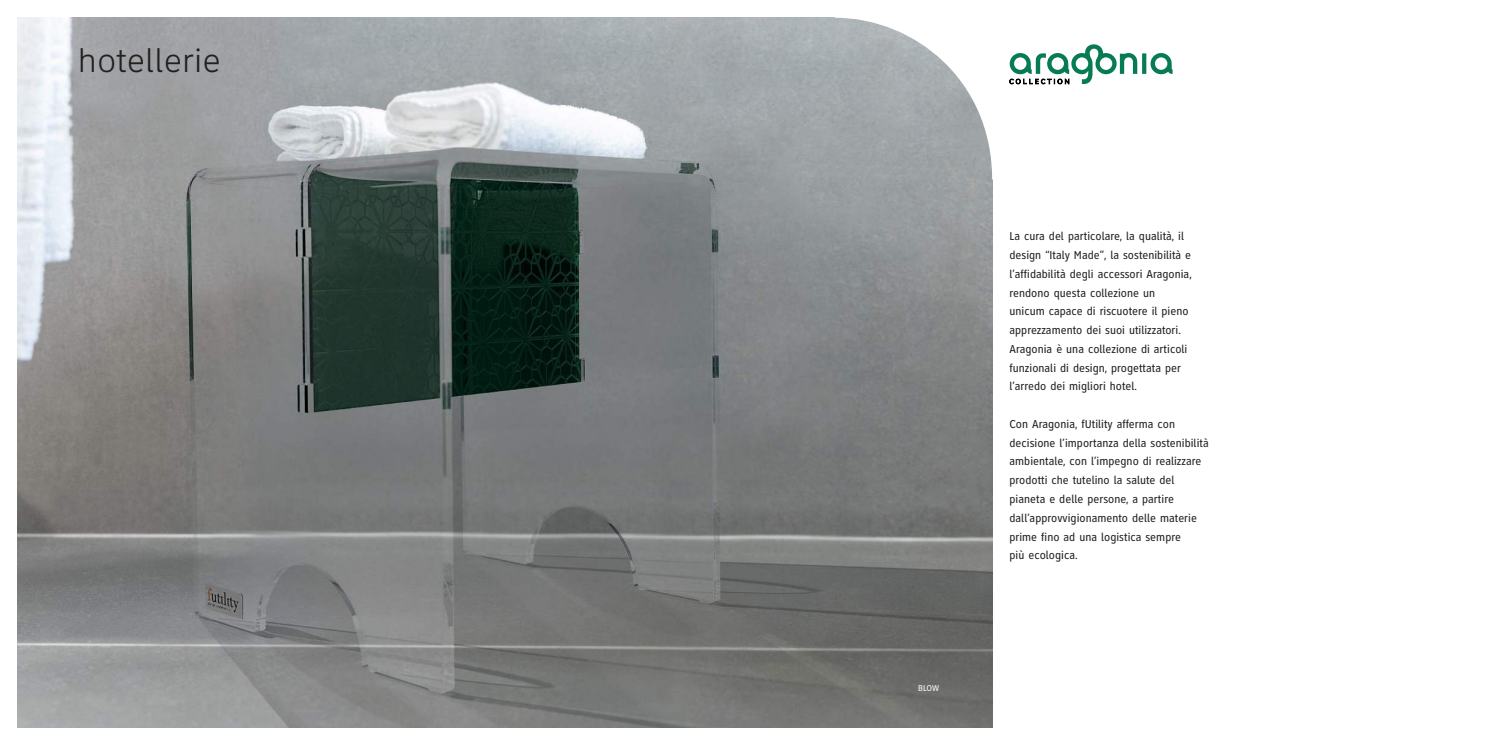
<style>
.page{position:relative;width:1489px;height:745px;background:#fff}
.page>*{position:absolute;margin:0;border:0;box-sizing:border-box;transform-origin:0 0}
.t1{font:300 34px "Clearview One";color:#221f1f}
.t2{font:11.88px/18.8px "Clearview One Cn";color:#221f1f}
.t3{font:8.75px "Clearview One Cn";color:#fff}
</style>
<div class="page">
<img style="left:18px;top:18px;width:974px;height:708px">
<svg style="left:834px;top:17px;width:338px;height:163px"></svg>
<h1 class="t1" style="left:78px;top:48px;width:144px">hotellerie</h1>
<p class="t3" style="left:918px;top:683px;width:23px">BLOW</p>
<p class="t2" style="left:1009px;top:227px;width:184px">La cura del particolare, la qualità, il design “Italy Made”, la sostenibilità e l’affidabilità degli accessori Aragonia, rendono questa collezione un unicum capace di riscuotere il pieno apprezzamento dei suoi utilizzatori.<br>Aragonia è una collezione di articoli funzionali di design, progettata per l’arredo dei migliori hotel.</p>
<p class="t2" style="left:1009px;top:415px;width:201px">Con Aragonia, fUtility afferma con decisione l’importanza della sostenibilità ambientale, con l’impegno di realizzare prodotti che tutelino la salute del pianeta e delle persone, a partire dall’approvvigionamento delle materie prime fino ad una logistica sempre<br>più ecologica.</p>
</div>
